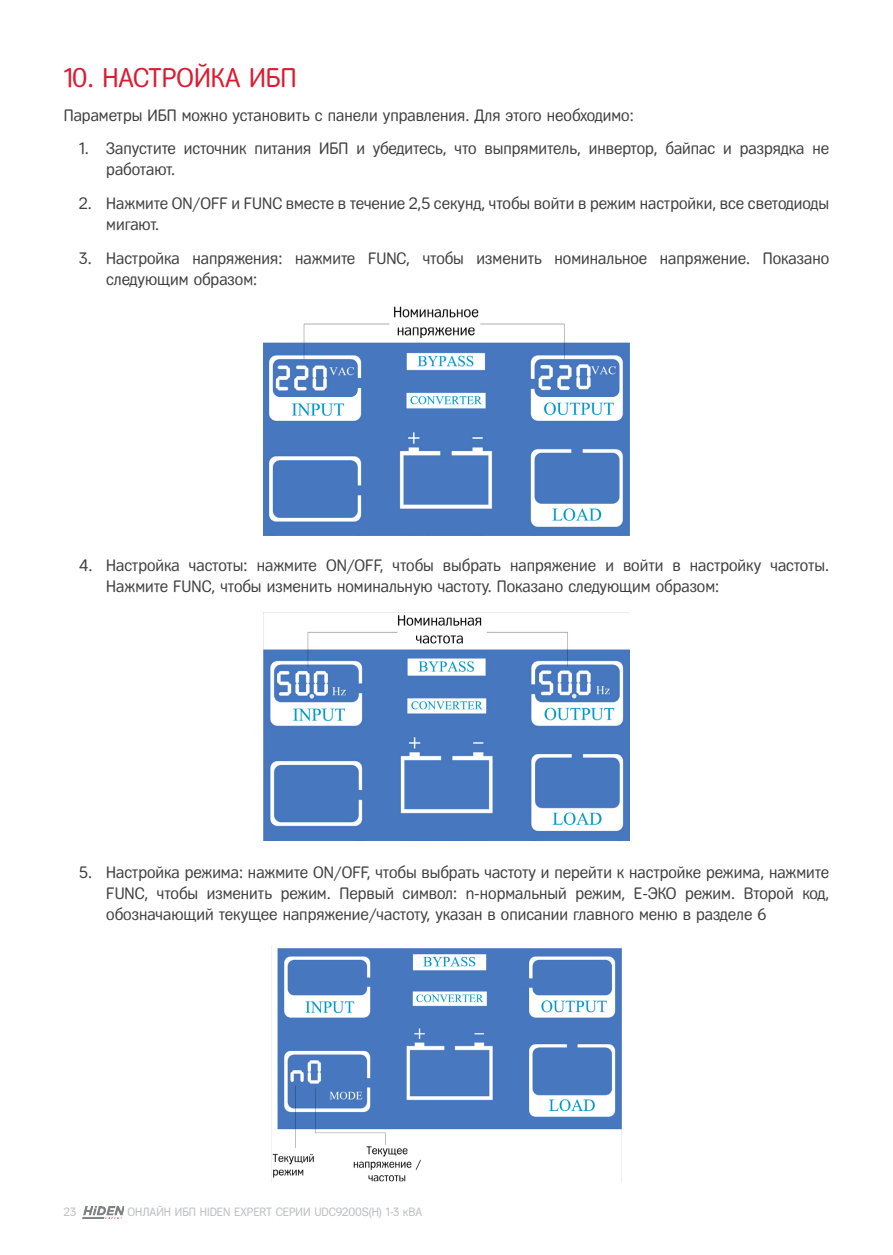
<style>
.page{position:relative;width:893px;height:1255px;background:#fff}
.page>*{position:absolute;margin:0;border:0;box-sizing:border-box;transform-origin:0 0}
.Стиль_абзаца_1{font:27px "Fregat";color:#dc1a32}
.Стиль_абзаца_3{font:16.5px/21px "Fregat";color:#3e3e3f}
.t1{font:12px "Fregat";color:#bcbdc0}
</style>
<div class="page">
<img style="left:82px;top:1206px;width:42px;height:12px">
<img style="left:263px;top:306px;width:367px;height:229px">
<img style="left:263px;top:612px;width:367px;height:229px">
<img style="left:271px;top:945px;width:351px;height:236px">
<p class="Стиль_абзаца_1" style="left:64px;top:62px;width:235px">10. НАСТРОЙКА ИБП</p>
<p class="Стиль_абзаца_3" style="left:64px;top:104px;width:571px">Параметры ИБП можно установить с панели управления. Для этого необходимо:</p>
<p class="Стиль_абзаца_3" style="left:106px;top:138px;width:724px;text-indent:-27px">1. Запустите источник питания ИБП и убедитесь, что выпрямитель, инвертор, байпас и разрядка не работают.</p>
<p class="Стиль_абзаца_3" style="left:106px;top:193px;width:724px;text-indent:-27px">2. Нажмите ON/OFF и FUNC вместе в течение 2,5 секунд, чтобы войти в режим настройки, все светодиоды мигают.</p>
<p class="Стиль_абзаца_3" style="left:106px;top:248px;width:724px;text-indent:-27px">3. Настройка напряжения: нажмите FUNC, чтобы изменить номинальное напряжение. Показано следующим образом:</p>
<p class="Стиль_абзаца_3" style="left:106px;top:554px;width:724px;text-indent:-27px">4. Настройка частоты: нажмите ON/OFF, чтобы выбрать напряжение и войти в настройку частоты.<br>Нажмите FUNC, чтобы изменить номинальную частоту. Показано следующим образом:</p>
<p class="Стиль_абзаца_3" style="left:106px;top:861px;width:724px;text-align:justify;text-indent:-27px">5. Настройка режима: нажмите ON/OFF, чтобы выбрать частоту и перейти к настройке режима, нажмите FUNC, чтобы изменить режим. Первый символ: n-нормальный режим, E-ЭКО режим. Второй код, обозначающий текущее напряжение/частоту, указан в описании главного меню в разделе 6</p>
<p class="t1" style="left:64px;top:1204px;width:14px">23</p>
<p class="t1" style="left:128px;top:1204px;width:296px">ОНЛАЙН ИБП HIDEN EXPERT СЕРИИ UDC9200S(H) 1-3 кВА</p>
</div>
